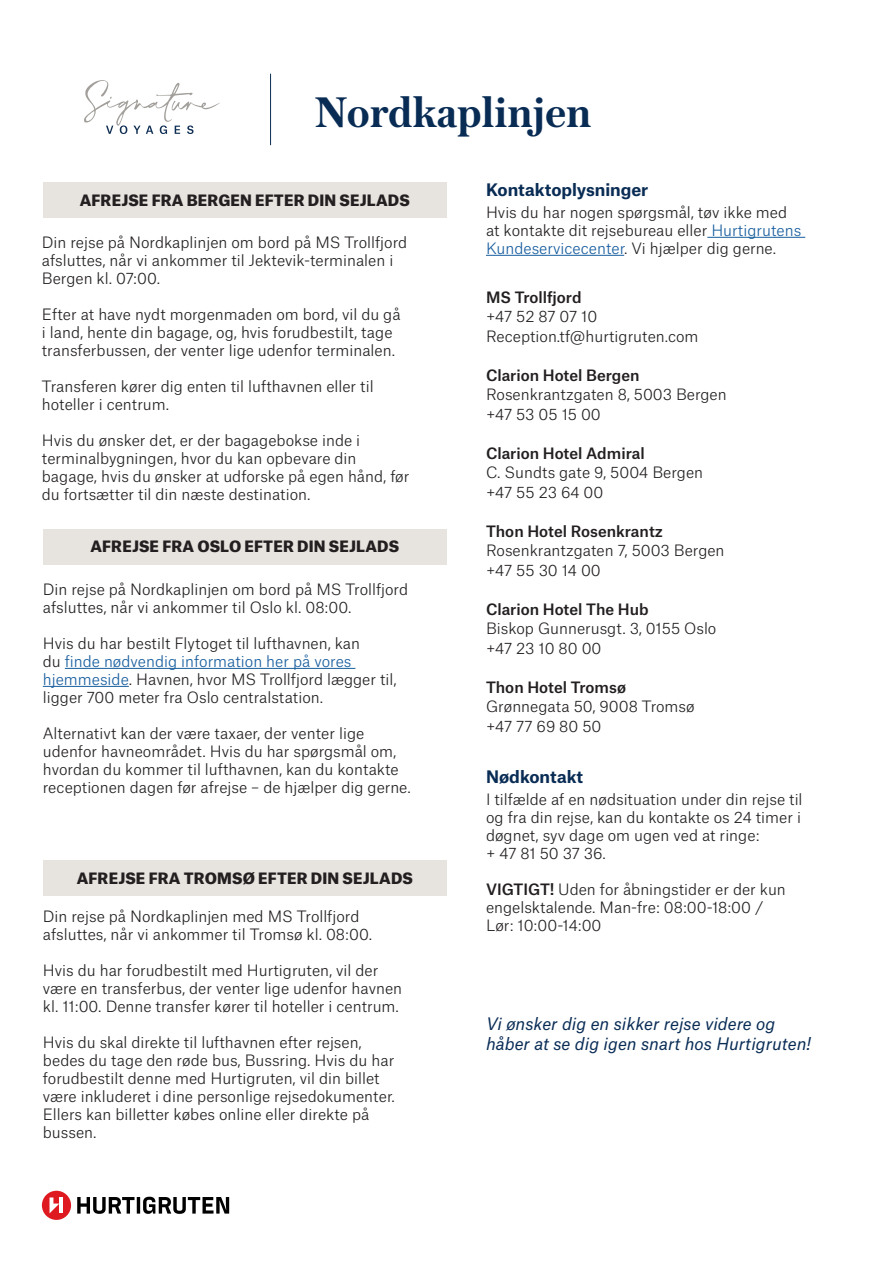
<style>
.page{position:relative;width:893px;height:1263px;background:#fff}
.page>*{position:absolute;margin:0;border:0;box-sizing:border-box;transform-origin:0 0}
.t1{font:600 45px "Austin Text";color:#092c55}
.t2{font:italic 16.5px/19.8px "Atlas Grotesk";color:#092c55}
.t3{font:700 16.5px "Atlas Grotesk";color:#092c55}
.t4{font:300 15px/18px "Atlas Grotesk";color:#231f20}
.t5{font:900 15px "Atlas Grotesk";letter-spacing:.01em;color:#231f20}
.t6{font:500 15px "Atlas Grotesk";color:#231f20}
.s1{color:#175d9e}
.s2{font-weight:500}
</style>
<div class="page">
<hr style="left:270px;top:74px;width:1px;height:71px;background:#092c55">
<hr style="left:707px;top:237px;width:98px;height:1px;background:#175d9e">
<hr style="left:486px;top:255px;width:138px;height:1px;background:#175d9e">
<div style="left:43px;top:182px;width:403px;height:36px;background:#e7e4e0"></div>
<div style="left:43px;top:529px;width:403px;height:35px;background:#e7e4e0"></div>
<hr style="left:65px;top:668px;width:290px;height:1px;background:#175d9e">
<hr style="left:43px;top:686px;width:86px;height:1px;background:#175d9e">
<div style="left:43px;top:860px;width:403px;height:36px;background:#e7e4e0"></div>
<div style="left:42px;top:1191px;width:29px;height:29px;background:#de1920;border-radius:50%"></div>
<hr style="left:60px;top:1197px;width:3px;height:16px;background:#fff">
<svg style="left:50px;top:1197px;width:9px;height:16px"></svg>
<svg style="left:77px;top:1197px;width:152px;height:17px"></svg>
<svg style="left:84px;top:80px;width:136px;height:54px"></svg>
<p class="t1" style="left:315px;top:80px;width:278px">Nordkaplinjen</p>
<p class="t5" style="left:80px;top:187px;width:332px">AFREJSE FRA BERGEN EFTER DIN SEJLADS</p>
<p class="t4" style="left:42px;top:232px;width:367px">Din rejse på Nordkaplinjen om bord på MS Trollfjord afsluttes, når vi ankommer til Jektevik-terminalen i<br>Bergen kl. 07:00.</p>
<p class="t4" style="left:42px;top:304px;width:360px">Efter at have nydt morgenmaden om bord, vil du gå i land, hente din bagage, og, hvis forudbestilt, tage transferbussen, der venter lige udenfor terminalen.</p>
<p class="t4" style="left:42px;top:376px;width:333px">Transferen kører dig enten til lufthavnen eller til hoteller i centrum.</p>
<p class="t4" style="left:42px;top:430px;width:369px">Hvis du ønsker det, er der bagagebokse inde i terminalbygningen, hvor du kan opbevare din bagage, hvis du ønsker at udforske på egen hånd, før du fortsætter til din næste destination.</p>
<p class="t5" style="left:90px;top:534px;width:310px">AFREJSE FRA OSLO EFTER DIN SEJLADS</p>
<p class="t4" style="left:43px;top:579px;width:367px">Din rejse på Nordkaplinjen om bord på MS Trollfjord afsluttes, når vi ankommer til Oslo kl. 08:00.</p>
<p class="t4" style="left:43px;top:633px;width:355px">Hvis du har bestilt Flytoget til lufthavnen, kan<br>du <span class="s1">finde nødvendig information her på vores hjemmeside</span>. Havnen, hvor MS Trollfjord lægger til, ligger 700 meter fra Oslo centralstation.</p>
<p class="t4" style="left:43px;top:723px;width:369px">Alternativt kan der være taxaer, der venter lige udenfor havneområdet. Hvis du har spørgsmål om, hvordan du kommer til lufthavnen, kan du kontakte receptionen dagen før afrejse – de hjælper dig gerne.</p>
<p class="t5" style="left:77px;top:866px;width:338px">AFREJSE FRA TROMSØ EFTER DIN SEJLADS</p>
<p class="t4" style="left:43px;top:906px;width:331px">Din rejse på Nordkaplinjen med MS Trollfjord afsluttes, når vi ankommer til Tromsø kl. 08:00.</p>
<p class="t4" style="left:43px;top:960px;width:361px">Hvis du har forudbestilt med Hurtigruten, vil der være en transferbus, der venter lige udenfor havnen kl. 11:00. Denne transfer kører til hoteller i centrum.</p>
<p class="t4" style="left:43px;top:1032px;width:353px">Hvis du skal direkte til lufthavnen efter rejsen, bedes du tage den røde bus, Bussring. Hvis du har forudbestilt denne med Hurtigruten, vil din billet være inkluderet i dine personlige rejsedokumenter.<br>Ellers kan billetter købes online eller direkte på bussen.</p>
<p class="t3" style="left:486px;top:176px;width:164px">Kontaktoplysninger</p>
<p class="t4" style="left:486px;top:202px;width:317px">Hvis du har nogen spørgsmål, tøv ikke med at kontakte dit rejsebureau eller <span class="s1">Hurtigrutens<br>Kundeservicecenter</span>. Vi hjælper dig gerne.</p>
<p class="t6" style="left:486px;top:285px;width:97px">MS Trollfjord</p>
<p class="t4" style="left:486px;top:306px;width:113px">+47 52 87 07 10</p>
<p class="t4" style="left:486px;top:325px;width:214px">Reception.tf@hurtigruten.com</p>
<p class="t6" style="left:486px;top:363px;width:155px">Clarion Hotel Bergen</p>
<p class="t4" style="left:486px;top:384px;width:242px">Rosenkrantzgaten 8, 5003 Bergen</p>
<p class="t4" style="left:486px;top:403px;width:116px">+47 53 05 15 00</p>
<p class="t6" style="left:486px;top:441px;width:160px">Clarion Hotel Admiral</p>
<p class="t4" style="left:486px;top:462px;width:219px">C. Sundts gate 9, 5004 Bergen</p>
<p class="t4" style="left:486px;top:481px;width:119px">+47 55 23 64 00</p>
<p class="t6" style="left:486px;top:519px;width:178px">Thon Hotel Rosenkrantz</p>
<p class="t4" style="left:486px;top:540px;width:240px">Rosenkrantzgaten 7, 5003 Bergen</p>
<p class="t4" style="left:486px;top:559px;width:116px">+47 55 30 14 00</p>
<p class="t6" style="left:486px;top:597px;width:164px">Clarion Hotel The Hub</p>
<p class="t4" style="left:486px;top:618px;width:232px">Biskop Gunnerusgt. 3, 0155 Oslo</p>
<p class="t4" style="left:486px;top:637px;width:117px">+47 23 10 80 00</p>
<p class="t4" style="left:486px;top:676px;width:210px;line-height:19.5px"><span class="s2">Thon Hotel Tromsø<br></span>Grønnegata 50, 9008 Tromsø +47 77 69 80 50</p>
<p class="t3" style="left:486px;top:763px;width:99px">Nødkontakt</p>
<p class="t4" style="left:486px;top:789px;width:318px;text-align:justify">I tilfælde af en nødsituation under din rejse til og fra din rejse, kan du kontakte os 24 timer i døgnet, syv dage om ugen ved at ringe:</p>
<p class="t4" style="left:486px;top:843px;width:121px">+ 47 81 50 37 36.</p>
<p class="t4" style="left:486px;top:879px;width:301px"><span class="s2">VIGTIGT!</span> Uden for åbningstider er der kun engelsktalende. Man-fre: 08:00-18:00 /</p>
<p class="t4" style="left:486px;top:915px;width:117px">Lør: 10:00-14:00</p>
<p class="t2" style="left:486px;top:1012px;width:326px">Vi ønsker dig en sikker rejse videre og håber at se dig igen snart hos Hurtigruten!</p>
</div>
